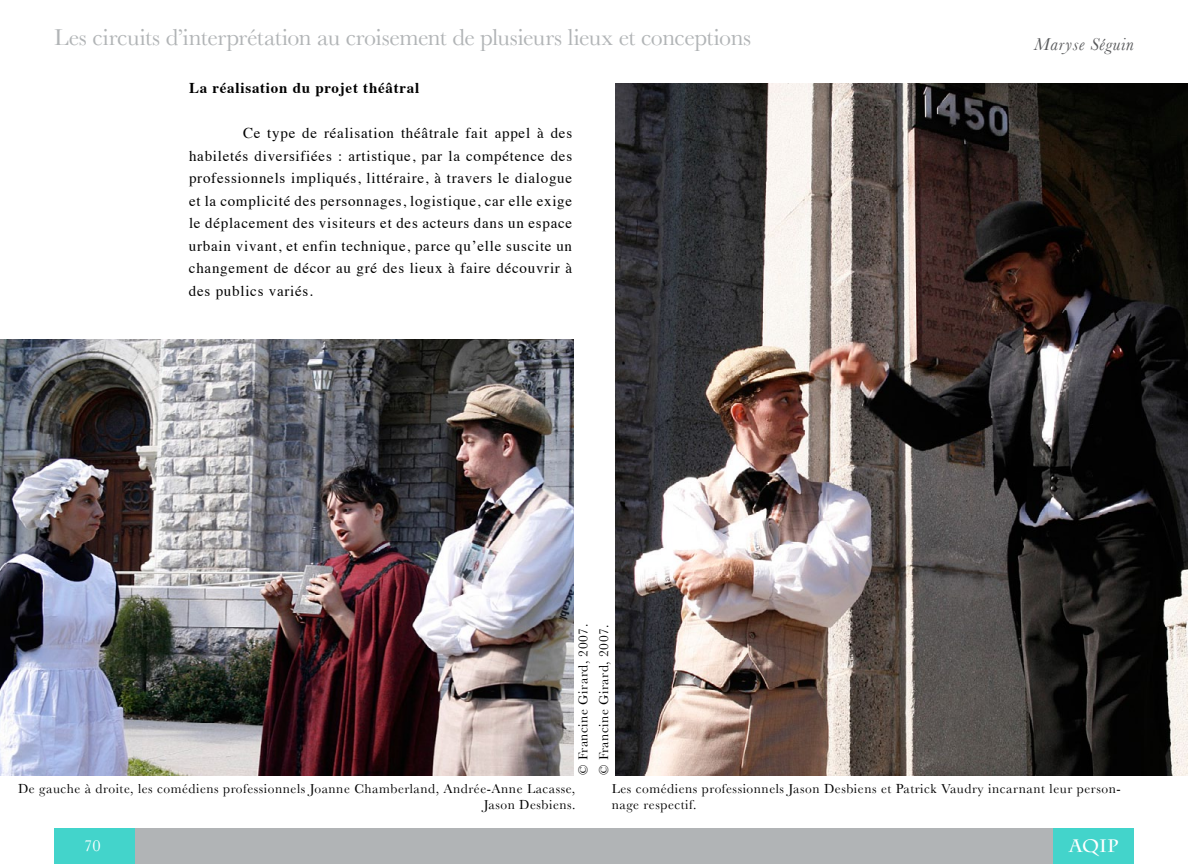
<style>
.page{position:relative;width:1188px;height:864px;background:#fff}
.page>*{position:absolute;margin:0;border:0;box-sizing:border-box;transform-origin:0 0}
.t1{font:24px "Baskerville";letter-spacing:-.015em;color:#b1b4b6}
.t2{font:italic 18px "Baskerville";letter-spacing:.04em;color:#58595b}
.t3{font:700 18px "Charlemagne Std";color:#fff}
.t4{font:16.5px "Baskerville";color:#fff}
.t5{font:15px/22.5px "Times";letter-spacing:.05em;color:#000;text-align:justify}
.t6{font:700 15px "Times";letter-spacing:.05em;color:#000}
.t7{font:13.5px/16.2px "Baskerville";letter-spacing:.04em;color:#000}
</style>
<div class="page">
<div style="left:135px;top:828px;width:918px;height:36px;background:#b1b4b6"></div>
<div style="left:54px;top:828px;width:81px;height:36px;background:#43d4cb"></div>
<div style="left:1053px;top:828px;width:81px;height:36px;background:#43d4cb"></div>
<img style="left:615px;top:84px;width:573px;height:691px">
<img style="left:0;top:340px;width:573px;height:436px">
<h1 class="t1" style="left:54px;top:23px;width:699px">Les circuits d’interprétation au croisement de plusieurs lieux et conceptions</h1>
<p class="t6" style="left:189px;top:74px;width:232px">La réalisation du projet théâtral</p>
<p class="t5" style="left:189px;top:120px;width:385px;text-indent:54px">Ce type de réalisation théâtrale fait appel à des habiletés diversifiées : artistique, par la compétence des professionnels impliqués, littéraire, à travers le dialogue et la complicité des personnages, logistique, car elle exige le déplacement des visiteurs et des acteurs dans un espace urbain vivant, et enfin technique, parce qu’elle suscite un changement de décor au gré des lieux à faire découvrir à des publics variés.</p>
<p class="t7" style="left:575px;top:775px;width:152px;rotate:-90deg">© Francine Girard, 2007.</p>
<p class="t7" style="left:595px;top:775px;width:152px;rotate:-90deg">© Francine Girard, 2007.</p>
<p class="t2" style="left:1034px;top:34px;width:101px">Maryse Séguin</p>
<p class="t7" style="left:18px;top:781px;width:559px;text-align:right">De gauche à droite, les comédiens professionnels Joanne Chamberland, Andrée-Anne Lacasse,<br>Jason Desbiens.</p>
<p class="t7" style="left:612px;top:780px;width:510px">Les comédiens professionnels Jason Desbiens et Patrick Vaudry incarnant leur person&shy;nage respectif.</p>
<p class="t4" style="left:84px;top:836px;width:18px">70</p>
<p class="t3" style="left:1069px;top:836px;width:51px">AQIP</p>
</div>
